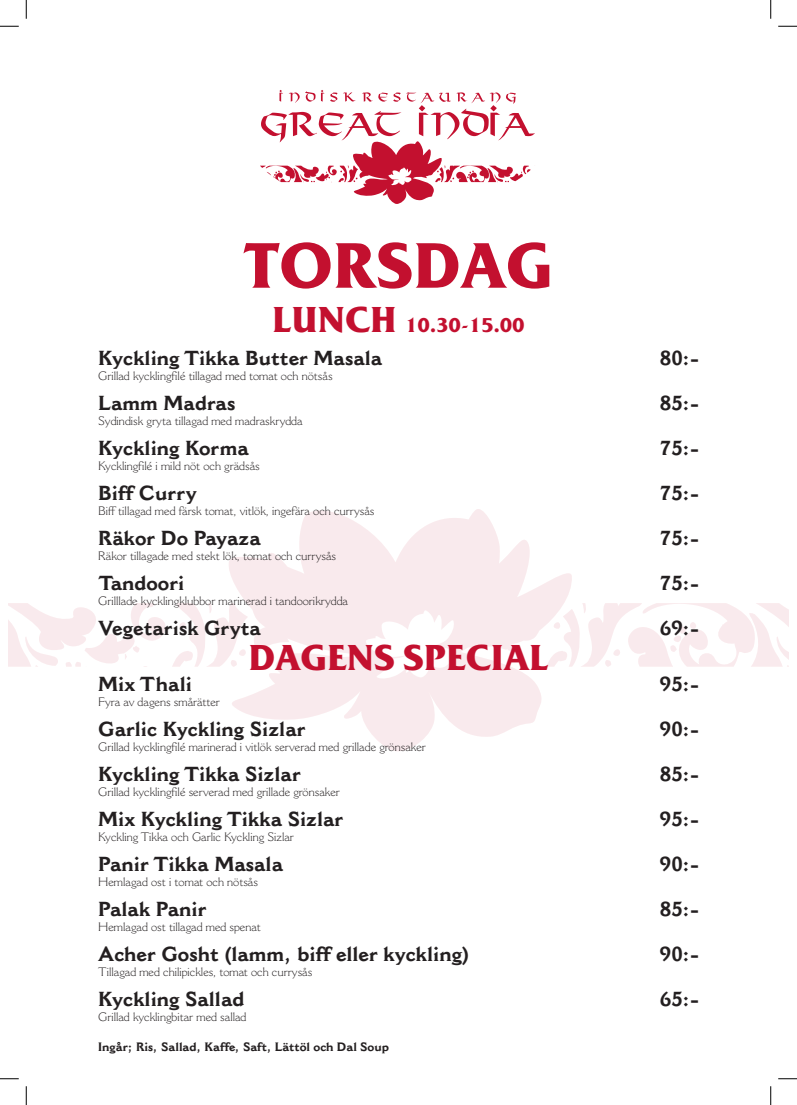
<style>
.page{position:relative;width:797px;height:1105px;background:#fff}
.page>*{position:absolute;margin:0;border:0;box-sizing:border-box;transform-origin:0 0}
.t1{font:700 64px "Friz Quadrata Std";color:#c3102f}
.t2{font:700 36px "Friz Quadrata Std";color:#c3102f}
.t3{font:700 20px "Cantoria MT Std";color:#231f20}
.t4{font:700 20px "Friz Quadrata Std";color:#c3102f}
.t5{font:300 12px "Cantoria MT Std";color:#231f20}
.t6{font:700 12px "Cantoria MT Std";color:#231f20}
.s1{font-size:36px}
</style>
<div class="page">
<svg style="left:260px;top:90px;width:275px;height:114px"></svg>
<svg style="left:9px;top:513px;width:779px;height:238px"></svg>
<svg style="left:310px;top:509px;width:174px;height:4px"></svg>
<svg style="left:366px;top:610px;width:89px;height:70px"></svg>
<svg style="left:0;top:25px;width:19px;height:2px"></svg>
<svg style="left:778px;top:25px;width:19px;height:2px"></svg>
<svg style="left:0;top:1078px;width:19px;height:1px"></svg>
<svg style="left:778px;top:1078px;width:19px;height:1px"></svg>
<svg style="left:25px;top:0;width:2px;height:19px"></svg>
<svg style="left:25px;top:1086px;width:2px;height:19px"></svg>
<svg style="left:770px;top:0;width:1px;height:19px"></svg>
<svg style="left:770px;top:1086px;width:1px;height:19px"></svg>
<h1 class="t1" style="left:244px;top:226px;width:311px">TORSDAG</h1>
<h3 class="t4" style="left:272px;top:313px;width:254px"><span class="s1">LUNCH</span> 10.30-15.00</h3>
<h3 class="t3" style="left:98px;top:346px;width:285px">Kyckling Tikka Butter Masala</h3>
<h3 class="t3" style="left:660px;top:346px;width:40px">80:-</h3>
<p class="t5" style="left:98px;top:369px;width:236px">Grillad kycklingfilé tillagad med tomat och nötsås</p>
<h3 class="t3" style="left:98px;top:391px;width:139px">Lamm Madras</h3>
<h3 class="t3" style="left:660px;top:391px;width:40px">85:-</h3>
<p class="t5" style="left:98px;top:414px;width:206px">Sydindisk gryta tillagad med madraskrydda</p>
<h3 class="t3" style="left:98px;top:436px;width:152px">Kyckling Korma</h3>
<h3 class="t3" style="left:660px;top:436px;width:40px">75:-</h3>
<p class="t5" style="left:98px;top:459px;width:163px">Kycklingfilé i mild nöt och grädsås</p>
<h3 class="t3" style="left:98px;top:481px;width:100px">Biff Curry</h3>
<h3 class="t3" style="left:660px;top:481px;width:40px">75:-</h3>
<p class="t5" style="left:98px;top:504px;width:278px">Biff tillagad med färsk tomat, vitlök, ingefära och currysås</p>
<h3 class="t3" style="left:98px;top:526px;width:164px">Räkor Do Payaza</h3>
<h3 class="t3" style="left:660px;top:526px;width:40px">75:-</h3>
<p class="t5" style="left:98px;top:549px;width:239px">Räkor tillagade med stekt lök, tomat och currysås</p>
<h3 class="t3" style="left:98px;top:571px;width:88px">Tandoori</h3>
<h3 class="t3" style="left:660px;top:571px;width:40px">75:-</h3>
<p class="t5" style="left:98px;top:594px;width:251px">Grilllade kycklingklubbor marinerad i tandoorikrydda</p>
<h3 class="t3" style="left:98px;top:616px;width:164px">Vegetarisk Gryta</h3>
<h3 class="t3" style="left:660px;top:616px;width:40px">69:-</h3>
<h2 class="t2" style="left:248px;top:636px;width:302px">DAGENS SPECIAL</h2>
<h3 class="t3" style="left:98px;top:671px;width:95px">Mix Thali</h3>
<h3 class="t3" style="left:660px;top:671px;width:40px">95:-</h3>
<p class="t5" style="left:98px;top:694px;width:123px">Fyra av dagens smårätter</p>
<h3 class="t3" style="left:98px;top:716px;width:209px">Garlic Kyckling Sizlar</h3>
<h3 class="t3" style="left:660px;top:716px;width:40px">90:-</h3>
<p class="t5" style="left:98px;top:739px;width:329px">Grillad kycklingfilé marinerad i vitlök serverad med grillade grönsaker</p>
<h3 class="t3" style="left:98px;top:761px;width:204px">Kyckling Tikka Sizlar</h3>
<h3 class="t3" style="left:660px;top:761px;width:40px">85:-</h3>
<p class="t5" style="left:98px;top:784px;width:243px">Grillad kycklingfilé serverad med grillade grönsaker</p>
<h3 class="t3" style="left:98px;top:806px;width:247px">Mix Kyckling Tikka Sizlar</h3>
<h3 class="t3" style="left:660px;top:806px;width:40px">95:-</h3>
<p class="t5" style="left:98px;top:829px;width:197px">Kyckling Tikka och Garlic Kyckling Sizlar</p>
<h3 class="t3" style="left:98px;top:851px;width:186px">Panir Tikka Masala</h3>
<h3 class="t3" style="left:660px;top:851px;width:40px">90:-</h3>
<p class="t5" style="left:98px;top:874px;width:161px">Hemlagad ost i tomat och nötsås</p>
<h3 class="t3" style="left:98px;top:896px;width:110px">Palak Panir</h3>
<h3 class="t3" style="left:660px;top:896px;width:40px">85:-</h3>
<p class="t5" style="left:98px;top:919px;width:164px">Hemlagad ost tillagad med spenat</p>
<h3 class="t3" style="left:98px;top:941px;width:372px">Acher Gosht (lamm, biff eller kyckling)</h3>
<h3 class="t3" style="left:660px;top:941px;width:40px">90:-</h3>
<p class="t5" style="left:98px;top:964px;width:216px">Tillagad med chilipickles, tomat och currysås</p>
<h3 class="t3" style="left:98px;top:986px;width:148px">Kyckling Sallad</h3>
<h3 class="t3" style="left:660px;top:986px;width:40px">65:-</h3>
<p class="t5" style="left:98px;top:1009px;width:150px">Grillad kycklingbitar med sallad</p>
<p class="t6" style="left:98px;top:1039px;width:292px">Ingår; Ris, Sallad, Kaffe, Saft, Lättöl och Dal Soup</p>
</div>
